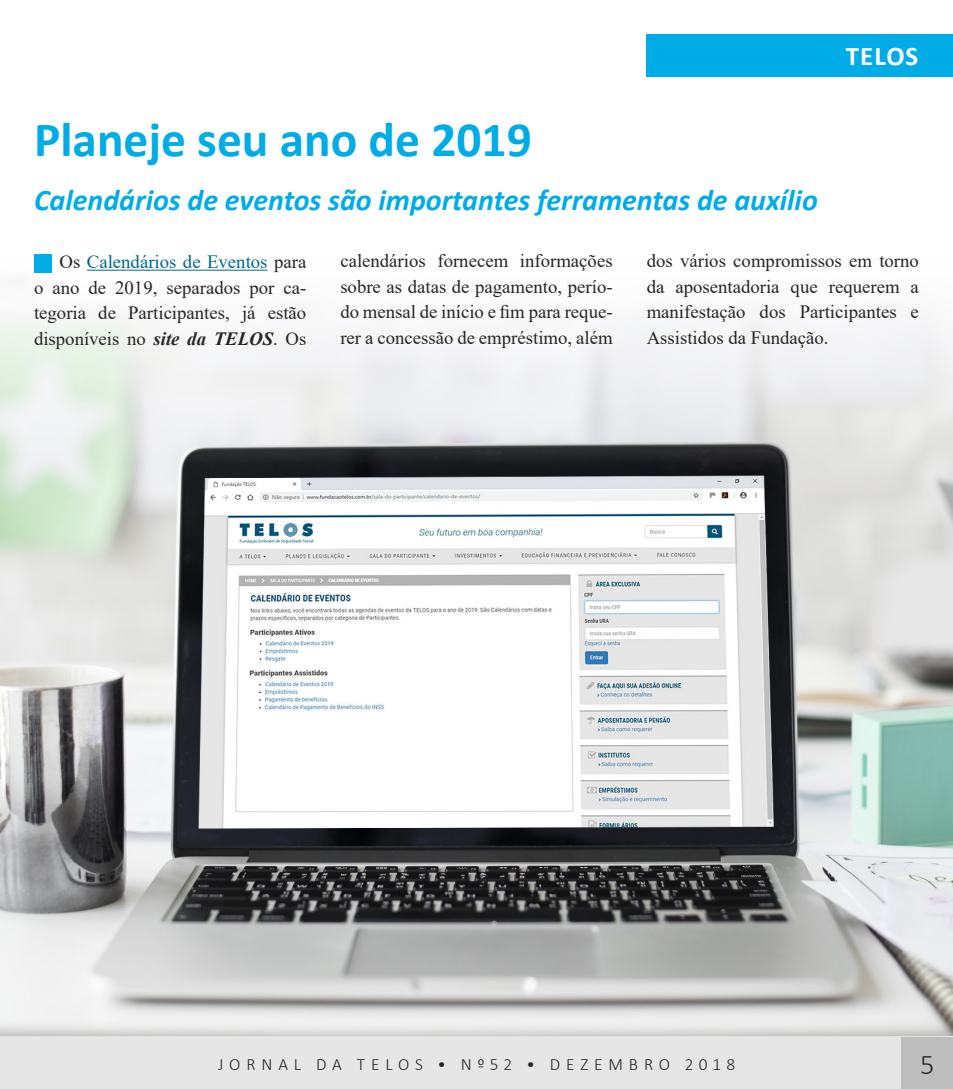
<style>
.page{position:relative;width:953px;height:1089px;background:#fff}
.page>*{position:absolute;margin:0;border:0;box-sizing:border-box;transform-origin:0 0}
.t1{font:700 49.5px "Calibri";color:#00ace5}
.t2{font:italic 700 30px "Calibri";color:#00ace5}
.t3{font:300 28.5px "Calibri";color:#262626}
.t4{font:700 27px "Calibri";letter-spacing:.04em;color:#fff}
.t5{font:18.75px/25.5px "Times New Roman";color:#262626;text-align:justify}
.t6{font:300 17.25px "Calibri";letter-spacing:.34em;color:#262626}
.s1{color:#00698c}
.s2{font-weight:700;font-style:italic}
</style>
<div class="page">
<img style="left:0;top:255px;width:952px;height:768px">
<hr style="left:87px;top:270px;width:180px;height:1px;background:#00698c">
<div style="left:34px;top:254px;width:17px;height:19px;background:#00ace5"></div>
<div style="left:646px;top:34px;width:306px;height:43px;background:#00ace5"></div>
<div style="left:0;top:1023px;width:952px;height:66px;background:#000;opacity:.3"></div>
<div style="left:0;top:1037px;width:952px;height:52px;background:#e7e6e6"></div>
<div style="left:901px;top:1037px;width:51px;height:52px;background:#bebebe"></div>
<h1 class="t1" style="left:34px;top:104px;width:499px">Planeje seu ano de 2019</h1>
<h2 class="t2" style="left:34px;top:179px;width:785px">Calendários de eventos são importantes ferramentas de auxílio</h2>
<h3 class="t4" style="left:845px;top:37px;width:74px">TELOS</h3>
<p class="t5" style="left:34px;top:248px;width:274px;text-indent:26px">Os <span class="s1">Calendários de Eventos</span> para o ano de 2019, separados por ca&shy;tegoria de Participantes, já estão disponíveis no <span class="s2">site da TELOS</span>. Os</p>
<p class="t5" style="left:340px;top:247px;width:274px">calendários fornecem informações sobre as datas de pagamento, perío&shy;do mensal de início e fim para reque&shy;rer a concessão de empréstimo, além</p>
<p class="t5" style="left:646px;top:247px;width:274px">dos vários compromissos em torno da aposentadoria que requerem a manifestação dos Participantes e Assistidos da Fundação.</p>
<p class="t6" style="left:218px;top:1053px;width:518px">JORNAL DA TELOS • Nº52 • DEZEMBRO 2018</p>
<h3 class="t3" style="left:920px;top:1047px;width:16px">5</h3>
</div>
